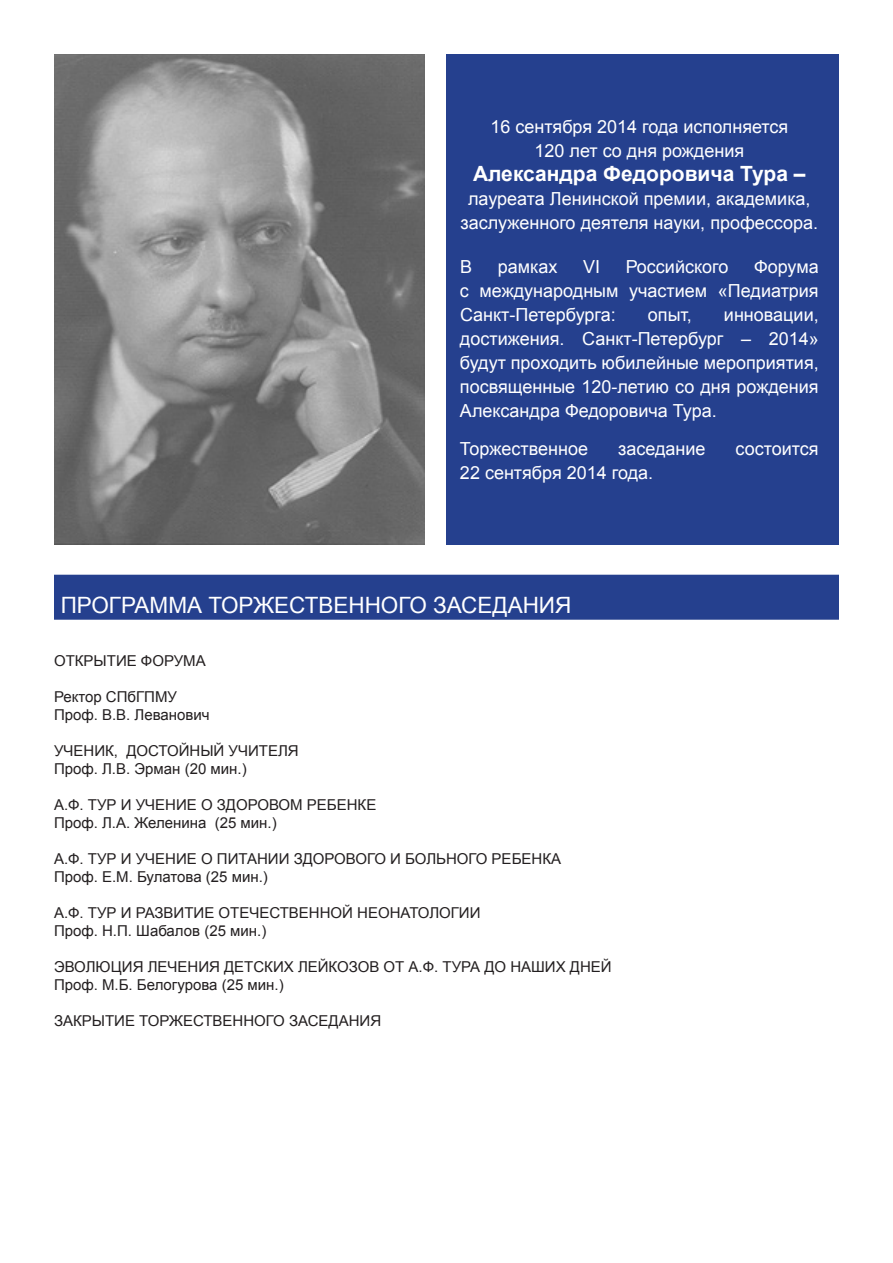
<style>
.page{position:relative;width:893px;height:1263px;background:#fff}
.page>*{position:absolute;margin:0;border:0;box-sizing:border-box;transform-origin:0 0}
.t1{font:22.5px "Arial";color:#fff}
.t2{font:700 21px "Arial";color:#fff}
.t3{font:18px/24px "Arial";color:#fff;text-align:center}
.t4{font:15px/18px "Arial";color:#231f20}
</style>
<div class="page">
<div style="left:446px;top:54px;width:393px;height:490px;background:#25408e"></div>
<div style="left:54px;top:575px;width:785px;height:45px;background:#25408e"></div>
<img style="left:54px;top:54px;width:370px;height:490px">
<p class="t3" style="left:490px;top:115px;width:299px">16 сентября 2014 года исполняется<br>120 лет со дня рождения</p>
<h2 class="t2" style="left:473px;top:162px;width:334px">Александра Федоровича Тура –</h2>
<p class="t3" style="left:461px;top:187px;width:359px">лауреата Ленинской премии, академика, заслуженного деятеля науки, профессора.</p>
<p class="t3" style="left:460px;top:255px;width:14px">В</p>
<p class="t3" style="left:498px;top:255px;width:61px">рамках</p>
<p class="t3" style="left:583px;top:255px;width:19px">VI</p>
<p class="t3" style="left:626px;top:255px;width:104px">Российского</p>
<p class="t3" style="left:460px;top:255px;width:360px;text-align:justify;text-indent:294px">Форума с международным участием «Педиатрия Санкт-Петербурга:</p>
<p class="t3" style="left:460px;top:303px;width:360px;text-align:justify;text-indent:264px">инновации, достижения. Санкт-Петербург – 2014» будут проходить юбилейные мероприятия, посвященные 120-летию со дня рождения Александра Федоровича Тура.</p>
<p class="t3" style="left:460px;top:436px;width:130px">Торжественное</p>
<p class="t3" style="left:618px;top:436px;width:89px">заседание</p>
<p class="t3" style="left:736px;top:436px;width:85px">состоится</p>
<p class="t3" style="left:460px;top:460px;width:195px">22 сентября 2014 года.</p>
<p class="t3" style="left:648px;top:303px;width:45px">опыт,</p>
<h1 class="t1" style="left:61px;top:592px;width:512px">ПРОГРАММА ТОРЖЕСТВЕННОГО ЗАСЕДАНИЯ</h1>
<p class="t4" style="left:54px;top:652px;width:153px">ОТКРЫТИЕ ФОРУМА</p>
<p class="t4" style="left:54px;top:688px;width:157px">Ректор СПбГПМУ<br>Проф. В.В. Леванович</p>
<p class="t4" style="left:54px;top:742px;width:246px">УЧЕНИК, ДОСТОЙНЫЙ УЧИТЕЛЯ<br>Проф. Л.В. Эрман (20 мин.)</p>
<p class="t4" style="left:54px;top:796px;width:324px">А.Ф. ТУР И УЧЕНИЕ О ЗДОРОВОМ РЕБЕНКЕ<br>Проф. Л.А. Желенина (25 мин.)</p>
<p class="t4" style="left:54px;top:850px;width:509px">А.Ф. ТУР И УЧЕНИЕ О ПИТАНИИ ЗДОРОВОГО И БОЛЬНОГО РЕБЕНКА<br>Проф. Е.М. Булатова (25 мин.)</p>
<p class="t4" style="left:54px;top:904px;width:428px">А.Ф. ТУР И РАЗВИТИЕ ОТЕЧЕСТВЕННОЙ НЕОНАТОЛОГИИ<br>Проф. Н.П. Шабалов (25 мин.)</p>
<p class="t4" style="left:54px;top:958px;width:559px">ЭВОЛЮЦИЯ ЛЕЧЕНИЯ ДЕТСКИХ ЛЕЙКОЗОВ ОТ А.Ф. ТУРА ДО НАШИХ ДНЕЙ<br>Проф. М.Б. Белогурова (25 мин.)</p>
<p class="t4" style="left:54px;top:1012px;width:329px">ЗАКРЫТИЕ ТОРЖЕСТВЕННОГО ЗАСЕДАНИЯ</p>
</div>
